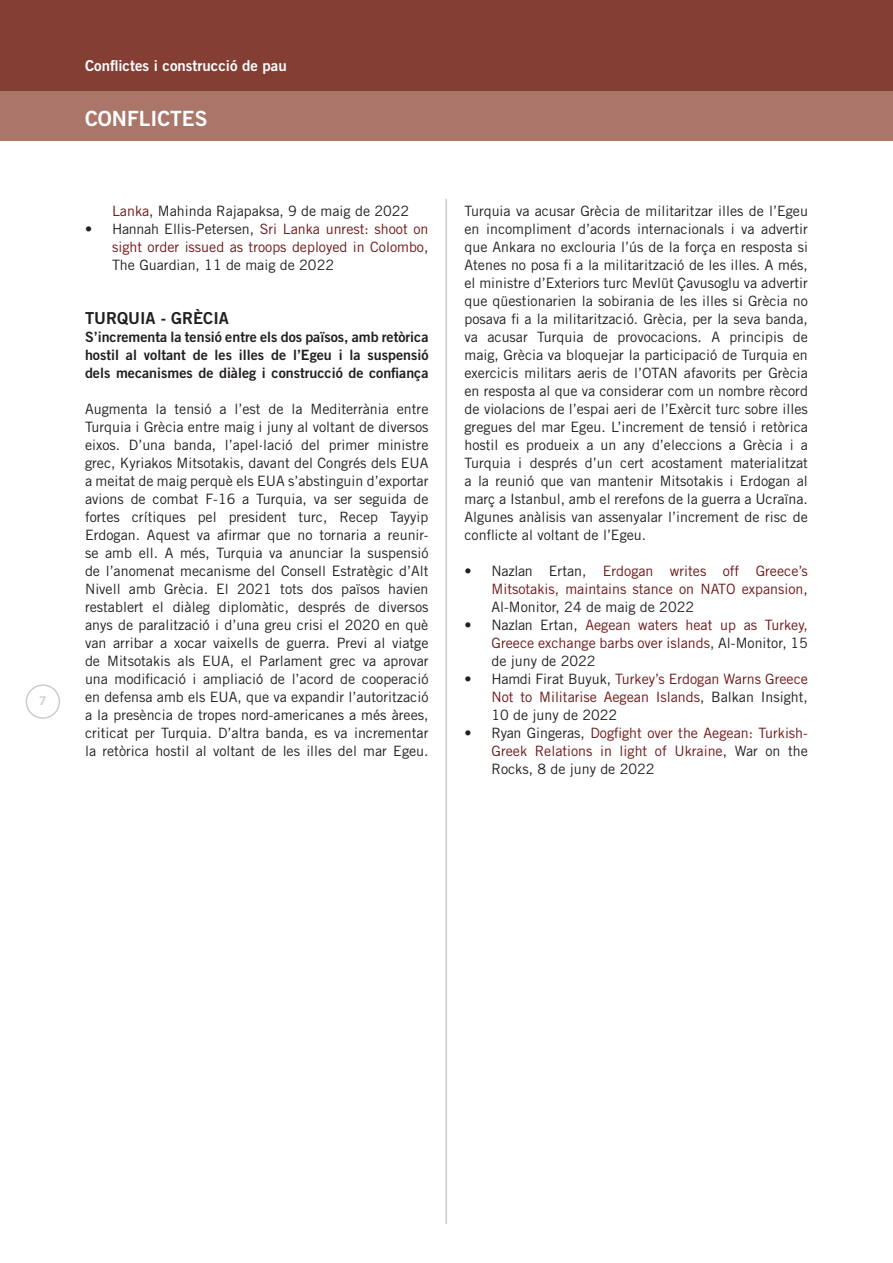
<style>
.page{position:relative;width:893px;height:1263px;background:#fff}
.page>*{position:absolute;margin:0;border:0;box-sizing:border-box;transform-origin:0 0}
.t1{font:21px "Trade Gothic LT Std Bd 2";color:#fff}
.t2{font:16.5px "Trade Gothic LT Std Bd 2";color:#231f20}
.t3{font:15px "Trade Gothic LT Std Bd 2";color:#fff}
.t4{font:14.25px/18px "Trade Gothic LT Std";color:#231f20;text-align:justify}
.t5{font:14.25px/18px "Trade Gothic LT Std";color:#6e1617;text-align:justify}
.t6{font:14.25px/18px "Trade Gothic LT Std Bd 2";color:#231f20;text-align:justify}
.t7{font:12px "Trade Gothic LT Std Bd 2";color:#ccc}
.s1{color:#6e1617}
.s2{color:#231f20}
</style>
<div class="page">
<div style="left:0;top:0;width:893px;height:91px;background:#843e34"></div>
<div style="left:0;top:91px;width:893px;height:49px;background:#aa7669"></div>
<div style="left:26px;top:684px;width:34px;height:35px;border:2px solid #ccc;border-radius:50%"></div>
<hr style="left:446px;top:199px;width:1px;height:1025px;background:#ccc">
<p class="t7" style="left:39px;top:693px;width:9px">7</p>
<p class="t3" style="left:85px;top:57px;width:203px">Conflictes i construcció de pau</p>
<p class="t1" style="left:85px;top:105px;width:124px">CONFLICTES</p>
<p class="t4" style="left:112px;top:202px;width:299px"><span class="s1">Lanka</span>, Mahinda Rajapaksa, 9 de maig de 2022</p>
<p class="t5" style="left:112px;top:220px;width:318px;text-indent:-27px"><span class="s2">• Hannah Ellis-Petersen,</span> Sri Lanka unrest: shoot on sight order issued as troops deployed in Colombo<span class="s2">, The Guardian, 11 de maig de 2022</span></p>
<p class="t2" style="left:85px;top:308px;width:145px">TURQUIA - GRÈCIA</p>
<p class="t6" style="left:85px;top:328px;width:345px">S’incrementa la tensió entre els dos països, amb retòrica hostil al voltant de les illes de l’Egeu i la suspensió dels mecanismes de diàleg i construcció de confiança</p>
<p class="t4" style="left:85px;top:400px;width:345px">Augmenta la tensió a l’est de la Mediterrània entre Turquia i Grècia entre maig i juny al voltant de diversos eixos. D’una banda, l’apel·lació del primer ministre grec, Kyriakos Mitsotakis, davant del Congrés dels EUA a meitat de maig perquè els EUA s’abstinguin d’exportar avions de combat F-16 a Turquia, va ser seguida de fortes crítiques pel president turc, Recep Tayyip Erdogan. Aquest va afirmar que no tornaria a reunir&shy;se amb ell. A més, Turquia va anunciar la suspensió de l’anomenat mecanisme del Consell Estratègic d’Alt Nivell amb Grècia. El 2021 tots dos països havien restablert el diàleg diplomàtic, després de diversos anys de paralització i d’una greu crisi el 2020 en què van arribar a xocar vaixells de guerra. Previ al viatge de Mitsotakis als EUA, el Parlament grec va aprovar una modificació i ampliació de l’acord de cooperació en defensa amb els EUA, que va expandir l’autorització a la presència de tropes nord-americanes a més àrees, criticat per Turquia. D’altra banda, es va incrementar la retòrica hostil al voltant de les illes del mar Egeu.</p>
<p class="t4" style="left:464px;top:202px;width:345px">Turquia va acusar Grècia de militaritzar illes de l’Egeu en incompliment d’acords internacionals i va advertir que Ankara no exclouria l’ús de la força en resposta si Atenes no posa fi a la militarització de les illes. A més, el ministre d’Exteriors turc Mevlüt Çavusoglu va advertir que qüestionarien la sobirania de les illes si Grècia no posava fi a la militarització. Grècia, per la seva banda, va acusar Turquia de provocacions. A principis de maig, Grècia va bloquejar la participació de Turquia en exercicis militars aeris de l’OTAN afavorits per Grècia en resposta al que va considerar com un nombre rècord de violacions de l’espai aeri de l’Exèrcit turc sobre illes gregues del mar Egeu. L’increment de tensió i retòrica hostil es produeix a un any d’eleccions a Grècia i a Turquia i després d’un cert acostament materialitzat a la reunió que van mantenir Mitsotakis i Erdogan al març a Istanbul, amb el rerefons de la guerra a Ucraïna.<br>Algunes anàlisis van assenyalar l’increment de risc de conflicte al voltant de l’Egeu.</p>
<p class="t5" style="left:491px;top:562px;width:318px;text-indent:-27px"><span class="s2">• Nazlan Ertan,</span> Erdogan writes off Greece’s Mitsotakis, maintains stance on NATO expansion<span class="s2">, Al-Monitor, 24 de maig de 2022</span></p>
<p class="t5" style="left:491px;top:616px;width:318px;text-indent:-27px"><span class="s2">• Nazlan Ertan,</span> Aegean waters heat up as Turkey, Greece exchange barbs over islands<span class="s2">, Al-Monitor, 15 de juny de 2022</span></p>
<p class="t5" style="left:491px;top:670px;width:318px;text-indent:-27px"><span class="s2">• Hamdi Firat Buyuk,</span> Turkey’s Erdogan Warns Greece Not to Militarise Aegean Islands<span class="s2">, Balkan Insight, 10 de juny de 2022</span></p>
<p class="t5" style="left:491px;top:724px;width:318px;text-indent:-27px"><span class="s2">• Ryan Gingeras,</span> Dogfight over the Aegean: Turkish-Greek Relations in light of Ukraine<span class="s2">, War on the Rocks, 8 de juny de 2022</span></p>
</div>
